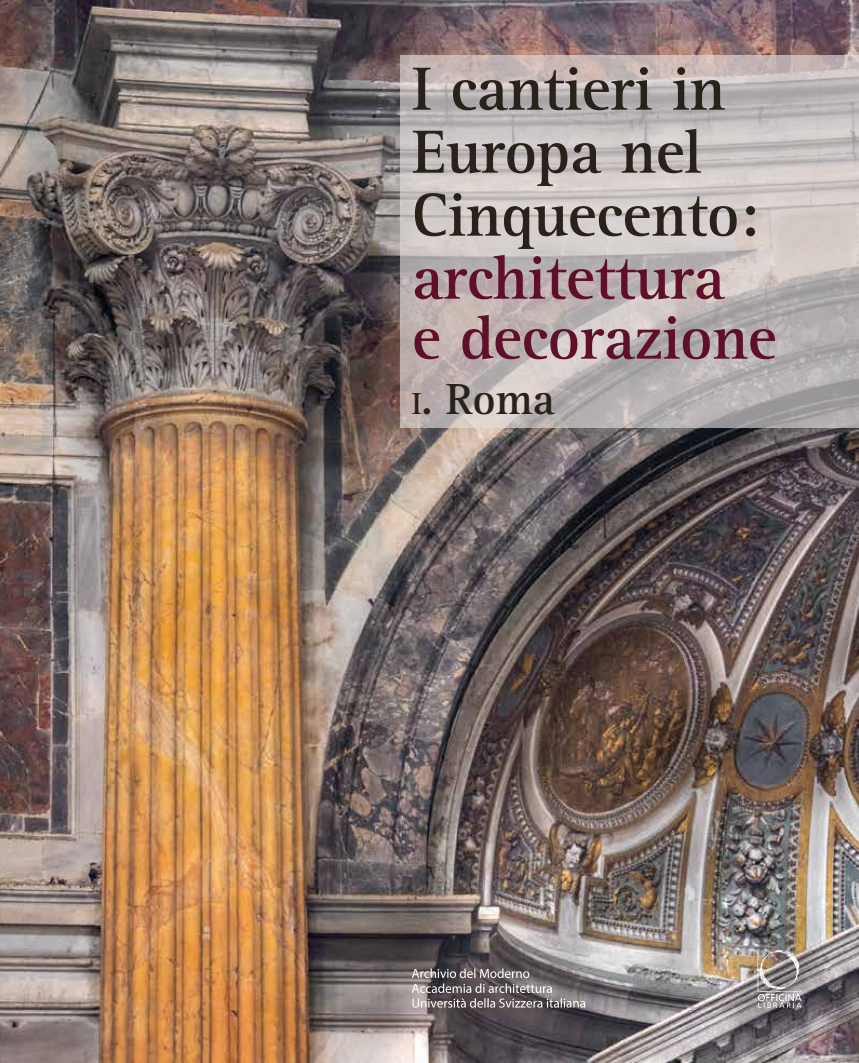
<style>
.page{position:relative;width:859px;height:1063px;background:#fff}
.page>*{position:absolute;margin:0;border:0;box-sizing:border-box;transform-origin:0 0}
.t1{font:700 63px/63px "Rotis Serif Std";letter-spacing:-.01em;color:#28221a}
.t2{font:700 63px/60px "Rotis Serif Std";letter-spacing:-.01em;color:#5f0f2a}
.t3{font:700 45px "Rotis Serif Std";color:#28221a}
.s1{font-size:31.5px}
.s2{font-style:inherit}
</style>
<div class="page">
<img style="left:0;top:0;width:859px;height:1063px">
<svg style="left:400px;top:55px;width:459px;height:372px"></svg>
<img style="left:757px;top:949px;width:46px;height:62px">
<img style="left:431px;top:968px;width:72px;height:10px">
<p class="t1" style="left:412px;top:59px;width:348px">I cantieri in<br>Europa nel<br>Cinquecento:</p>
<p class="t2" style="left:412px;top:249px;width:366px">architettura<br>e decorazione</p>
<p class="t3" style="left:412px;top:373px;width:145px"><span class="s1">i</span><span class="s2">.</span> Roma</p>
</div>
